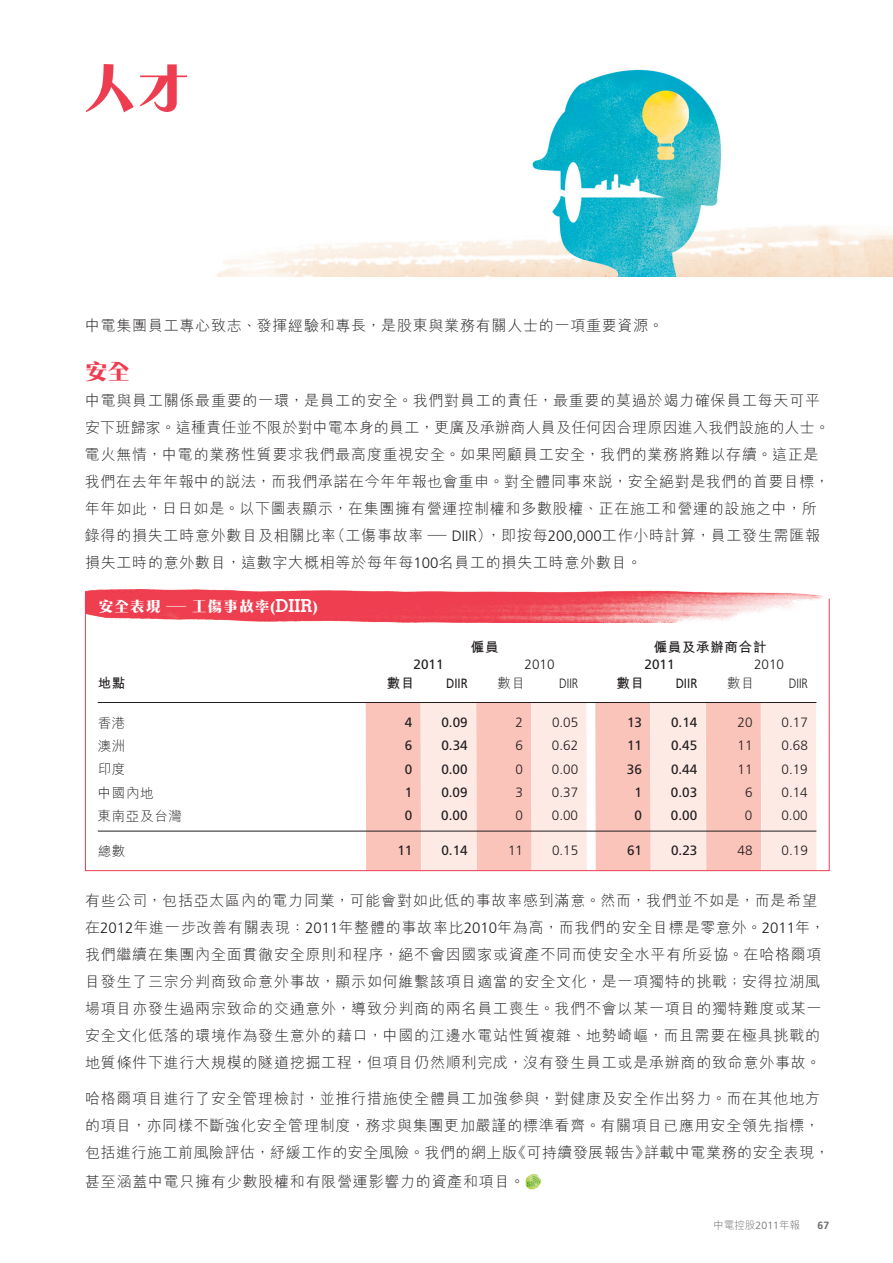
<style>
.page{position:relative;width:893px;height:1263px;background:#fff}
.page>*{position:absolute;margin:0;border:0;box-sizing:border-box;transform-origin:0 0}
.t1{font:800 54px "M Razor HK";color:#ee3d50}
.t2{font:800 22.5px "M Razor HK";color:#ee3d50}
.t3{font:300 15px/27px "M Hei HK";letter-spacing:.05em;color:#231f20}
.t4{font:800 15px "M Razor HK";letter-spacing:.05em;color:#fff}
.t5{font:13.5px "Frutiger LT Std";color:#231f20}
.t6{font:300 13.5px "Frutiger LT Std";color:#231f20}
.t7{font:300 13.5px "M Hei HK";letter-spacing:.05em;color:#231f20}
.t8{font:700 13.5px "M Hei HK";letter-spacing:.05em;color:#231f20}
.t9{font:13.5px "Frutiger LT Std";color:#231f20;scale:.85 1}
.t10{font:300 13.5px "Frutiger LT Std";color:#231f20;scale:.85 1}
.t11{font:300 10.5px "M Hei HK";color:#6c6d70}
.t12{font:700 10.5px "Frutiger LT Std";color:#6c6d70}
.s1{font-family:"Frutiger LT Std"}
.s2{font-family:"Memphis LT Std";font-weight:700;font-size:18px}
</style>
<div class="page">
<img style="left:216px;top:69px;width:677px;height:207px">
<img style="left:525px;top:1174px;width:15px;height:15px">
<svg style="left:85px;top:622px;width:745px;height:249px"></svg>
<img style="left:85px;top:590px;width:745px;height:32px">
<h1 class="t1" style="left:82px;top:49px;width:109px">人才</h1>
<p class="t3" style="left:85px;top:311px;width:580px">中電集團員工專心致志、發揮經驗和專長，是股東與業務有關人士的一項重要資源。</p>
<h2 class="t2" style="left:85px;top:355px;width:46px">安全</h2>
<p class="t3" style="left:85px;top:386px;width:746px">中電與員工關係最重要的一環，是員工的安全。我們對員工的責任，最重要的莫過於竭力確保員工每天可平安下班歸家。這種責任並不限於對中電本身的員工，更廣及承辦商人員及任何因合理原因進入我們設施的人士。電火無情，中電的業務性質要求我們最高度重視安全。如果罔顧員工安全，我們的業務將難以存續。這正是我們在去年年報中的說法，而我們承諾在今年年報也會重申。對全體同事來說，安全絕對是我們的首要目標，年年如此，日日如是。以下圖表顯示，在集團擁有營運控制權和多數股權、正在施工和營運的設施之中，所錄得的損失工時意外數目及相關比率（工傷事故率 — <span class="s1">DIIR</span>），即按每<span class="s1">200,000</span>工作小時計算，員工發生需匯報損失工時的意外數目，這數字大概相等於每年每<span class="s1">100</span>名員工的損失工時意外數目。</p>
<p class="t4" style="left:98px;top:595px;width:221px">安全表現 — 工傷事故率(<span class="s2">DIIR</span>)</p>
<p class="t8" style="left:471px;top:637px;width:29px">僱員</p>
<p class="t8" style="left:654px;top:637px;width:114px">僱員及承辦商合計</p>
<p class="t5" style="left:414px;top:657px;width:32px">2011</p>
<p class="t6" style="left:525px;top:657px;width:32px">2010</p>
<p class="t5" style="left:645px;top:657px;width:32px">2011</p>
<p class="t6" style="left:754px;top:657px;width:32px">2010</p>
<p class="t8" style="left:98px;top:673px;width:29px">地點</p>
<p class="t8" style="left:387px;top:673px;width:29px">數目</p>
<p class="t9" style="left:446px;top:675px;width:27px">DIIR</p>
<p class="t7" style="left:497px;top:674px;width:29px">數目</p>
<p class="t10" style="left:559px;top:676px;width:24px">DIIR</p>
<p class="t8" style="left:616px;top:673px;width:29px">數目</p>
<p class="t9" style="left:676px;top:675px;width:27px">DIIR</p>
<p class="t7" style="left:727px;top:674px;width:29px">數目</p>
<p class="t10" style="left:789px;top:676px;width:24px">DIIR</p>
<p class="t7" style="left:98px;top:713px;width:29px">香港</p>
<p class="t5" style="left:405px;top:714px;width:9px">4</p>
<p class="t5" style="left:441px;top:714px;width:28px">0.09</p>
<p class="t6" style="left:515px;top:715px;width:9px">2</p>
<p class="t6" style="left:552px;top:715px;width:28px">0.05</p>
<p class="t5" style="left:627px;top:714px;width:17px">13</p>
<p class="t5" style="left:671px;top:714px;width:28px">0.14</p>
<p class="t6" style="left:738px;top:715px;width:17px">20</p>
<p class="t6" style="left:782px;top:715px;width:28px">0.17</p>
<p class="t7" style="left:98px;top:736px;width:29px">澳洲</p>
<p class="t5" style="left:405px;top:738px;width:9px">6</p>
<p class="t5" style="left:441px;top:738px;width:28px">0.34</p>
<p class="t6" style="left:515px;top:738px;width:9px">6</p>
<p class="t6" style="left:552px;top:738px;width:28px">0.62</p>
<p class="t5" style="left:627px;top:738px;width:17px">11</p>
<p class="t5" style="left:671px;top:738px;width:28px">0.45</p>
<p class="t6" style="left:738px;top:738px;width:17px">11</p>
<p class="t6" style="left:782px;top:738px;width:28px">0.68</p>
<p class="t7" style="left:98px;top:760px;width:29px">印度</p>
<p class="t5" style="left:405px;top:761px;width:9px">0</p>
<p class="t5" style="left:441px;top:761px;width:28px">0.00</p>
<p class="t6" style="left:515px;top:761px;width:9px">0</p>
<p class="t6" style="left:552px;top:761px;width:28px">0.00</p>
<p class="t5" style="left:627px;top:761px;width:17px">36</p>
<p class="t5" style="left:671px;top:761px;width:28px">0.44</p>
<p class="t6" style="left:737px;top:761px;width:17px">11</p>
<p class="t6" style="left:781px;top:761px;width:28px">0.19</p>
<p class="t7" style="left:98px;top:783px;width:58px">中國內地</p>
<p class="t5" style="left:405px;top:784px;width:9px">1</p>
<p class="t5" style="left:441px;top:784px;width:28px">0.09</p>
<p class="t6" style="left:515px;top:784px;width:9px">3</p>
<p class="t6" style="left:552px;top:784px;width:28px">0.37</p>
<p class="t5" style="left:634px;top:784px;width:9px">1</p>
<p class="t5" style="left:671px;top:784px;width:28px">0.03</p>
<p class="t6" style="left:745px;top:784px;width:9px">6</p>
<p class="t6" style="left:781px;top:784px;width:28px">0.14</p>
<p class="t7" style="left:98px;top:806px;width:86px">東南亞及台灣</p>
<p class="t5" style="left:405px;top:807px;width:9px">0</p>
<p class="t5" style="left:441px;top:807px;width:28px">0.00</p>
<p class="t6" style="left:515px;top:808px;width:9px">0</p>
<p class="t6" style="left:552px;top:808px;width:28px">0.00</p>
<p class="t5" style="left:634px;top:807px;width:9px">0</p>
<p class="t5" style="left:671px;top:807px;width:28px">0.00</p>
<p class="t6" style="left:745px;top:808px;width:9px">0</p>
<p class="t6" style="left:781px;top:808px;width:28px">0.00</p>
<p class="t7" style="left:98px;top:842px;width:29px">總數</p>
<p class="t5" style="left:397px;top:843px;width:17px">11</p>
<p class="t5" style="left:441px;top:843px;width:28px">0.14</p>
<p class="t6" style="left:508px;top:843px;width:17px">11</p>
<p class="t6" style="left:552px;top:843px;width:28px">0.15</p>
<p class="t5" style="left:627px;top:843px;width:17px">61</p>
<p class="t5" style="left:671px;top:843px;width:28px">0.23</p>
<p class="t6" style="left:738px;top:843px;width:17px">48</p>
<p class="t6" style="left:782px;top:843px;width:28px">0.19</p>
<p class="t3" style="left:85px;top:886px;width:742px">有些公司，包括亞太區內的電力同業，可能會對如此低的事故率感到滿意。然而，我們並不如是，而是希望在<span class="s1">2012</span>年進一步改善有關表現：<span class="s1">2011</span>年整體的事故率比<span class="s1">2010</span>年為高，而我們的安全目標是零意外。<span class="s1">2011</span>年，我們繼續在集團內全面貫徹安全原則和程序，絕不會因國家或資產不同而使安全水平有所妥協。在哈格爾項目發生了三宗分判商致命意外事故，顯示如何維繫該項目適當的安全文化，是一項獨特的挑戰；安得拉湖風場項目亦發生過兩宗致命的交通意外，導致分判商的兩名員工喪生。我們不會以某一項目的獨特難度或某一安全文化低落的環境作為發生意外的藉口，中國的江邊水電站性質複雜、地勢崎嶇，而且需要在極具挑戰的地質條件下進行大規模的隧道挖掘工程，但項目仍然順利完成，沒有發生員工或是承辦商的致命意外事故。</p>
<p class="t3" style="left:85px;top:1085px;width:746px">哈格爾項目進行了安全管理檢討，並推行措施使全體員工加強參與，對健康及安全作出努力。而在其他地方的項目，亦同樣不斷強化安全管理制度，務求與集團更加嚴謹的標準看齊。有關項目已應用安全領先指標，包括進行施工前風險評估，紓緩工作的安全風險。我們的網上版《可持續發展報告》詳載中電業務的安全表現，</p>
<p class="t3" style="left:85px;top:1167px;width:441px">甚至涵蓋中電只擁有少數股權和有限營運影響力的資產和項目。</p>
<p class="t11" style="left:714px;top:1217px;width:88px">中電控股<span class="s1">2011</span>年報</p>
<p class="t12" style="left:817px;top:1219px;width:13px">67</p>
</div>
